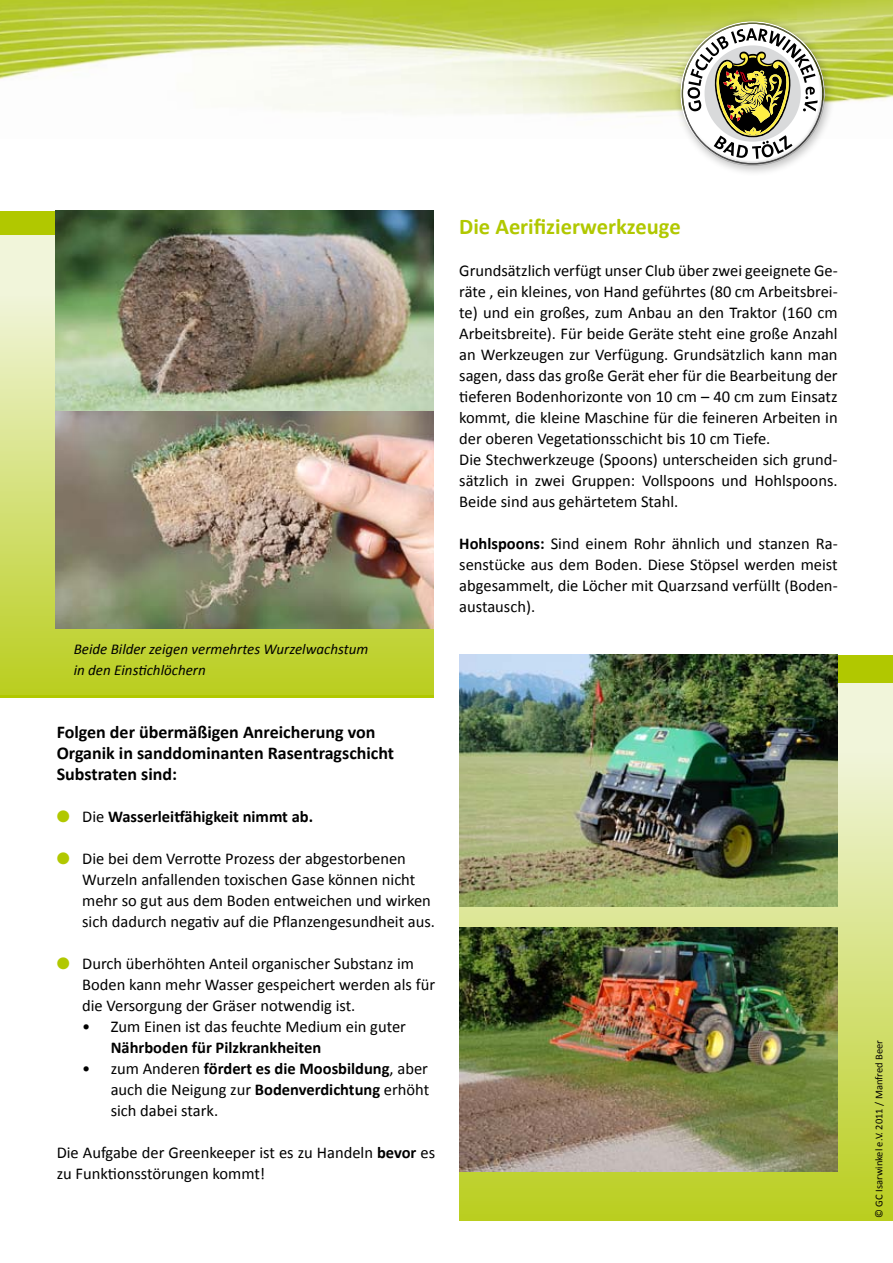
<style>
.page{position:relative;width:893px;height:1263px;background:#fff}
.page>*{position:absolute;margin:0;border:0;box-sizing:border-box;transform-origin:0 0}
.t1{font:700 22.5px "Calibri";color:#b1c800}
.t2{font:700 18px/21px "Calibri";color:#000}
.t3{font:16.5px/21px "Calibri";color:#000}
.t4{font:700 16.5px "Calibri";color:#000}
.t5{font:italic 15px/21px "Calibri";color:#000}
.t6{font:10.5px "Calibri";color:#000}
.s1{color:#b1c800}
.s2{font-weight:400}
.s3{font-weight:700}
</style>
<div class="page">
<div style="left:0;top:235px;width:434px;height:460px;background:linear-gradient(to bottom,#f7f9ef,#bbcf22)"></div>
<img style="left:0;top:0;width:893px;height:117px">
<div style="left:674px;top:15px;width:161px;height:161px;background:#000;opacity:.25"></div>
<div style="left:678px;top:21px;width:141px;height:109px;background:#fff;opacity:.25"></div>
<div style="left:682px;top:44px;width:143px;height:124px;background:#000;opacity:.3"></div>
<img style="left:55px;top:211px;width:379px;height:201px">
<img style="left:55px;top:412px;width:379px;height:216px">
<svg style="left:459px;top:683px;width:434px;height:537px;background:#cedc6a"></svg>
<img style="left:459px;top:655px;width:379px;height:252px">
<img style="left:460px;top:927px;width:377px;height:244px">
<p class="t5" style="left:74px;top:637px;width:296px">Beide Bilder zeigen vermehrtes Wurzelwachstum in den Einstichlöchern</p>
<p class="t2" style="left:57px;top:720px;width:339px">Folgen der übermäßigen Anreicherung von<br>Organik in sanddominanten Rasentragschicht<br>Substraten sind:</p>
<p class="t4" style="left:57px;top:806px;width:258px"><span class="s1">●</span> <span class="s2">Die</span> Wasserleitfähigkeit nimmt ab.</p>
<p class="t3" style="left:82px;top:847px;width:354px;text-indent:-26px"><span class="s1">●</span> Die bei dem Verrotte Prozess der abgestorbenen Wurzeln anfallenden toxischen Gase können nicht mehr so gut aus dem Boden entweichen und wirken sich dadurch negativ auf die Pflanzengesundheit aus.</p>
<p class="t3" style="left:82px;top:952px;width:354px;text-indent:-26px"><span class="s1">●</span> Durch überhöhten Anteil organischer Substanz im<br>Boden kann mehr Wasser gespeichert werden als für die Versorgung der Gräser notwendig ist.</p>
<p class="t3" style="left:82px;top:1015px;width:325px">• Zum Einen ist das feuchte Medium ein guter</p>
<p class="t4" style="left:111px;top:1037px;width:212px">Nährboden für Pilzkrankheiten</p>
<p class="t3" style="left:111px;top:1057px;width:320px;text-align:justify;text-indent:-28px">• zum Anderen <span class="s3">fördert es die Moosbildung</span>, aber auch die Neigung zur <span class="s3">Bodenverdichtung</span> erhöht sich dabei stark.</p>
<p class="t3" style="left:57px;top:1141px;width:380px">Die Aufgabe der Greenkeeper ist es zu Handeln <span class="s3">bevor</span> es zu Funktionsstörungen kommt!</p>
<h1 class="t1" style="left:459px;top:212px;width:223px">Die Aerifizierwerkzeuge</h1>
<p class="t3" style="left:459px;top:259px;width:380px">Grundsätzlich verfügt unser Club über zwei geeignete Ge&shy;räte , ein kleines, von Hand geführtes (80 cm Arbeitsbrei&shy;te) und ein großes, zum Anbau an den Traktor (160 cm Arbeitsbreite). Für beide Geräte steht eine große Anzahl an Werkzeugen zur Verfügung. Grundsätzlich kann man sagen, dass das große Gerät eher für die Bearbeitung der tieferen Bodenhorizonte von 10 cm – 40 cm zum Einsatz kommt, die kleine Maschine für die feineren Arbeiten in der oberen Vegetationsschicht bis 10 cm Tiefe.<br>Die Stechwerkzeuge (Spoons) unterscheiden sich grund&shy;sätzlich in zwei Gruppen: Vollspoons und Hohlspoons.<br>Beide sind aus gehärtetem Stahl.</p>
<p class="t3" style="left:459px;top:532px;width:380px;text-align:justify"><span class="s3">Hohlspoons:</span> Sind einem Rohr ähnlich und stanzen Ra&shy;senstücke aus dem Boden. Diese Stöpsel werden meist abgesammelt, die Löcher mit Quarzsand verfüllt (Boden&shy;austausch).</p>
<p class="t6" style="left:872px;top:1217px;width:179px;rotate:-90deg">© GC Isarwinkel e.V. 2011 / Manfred Beer</p>
</div>
